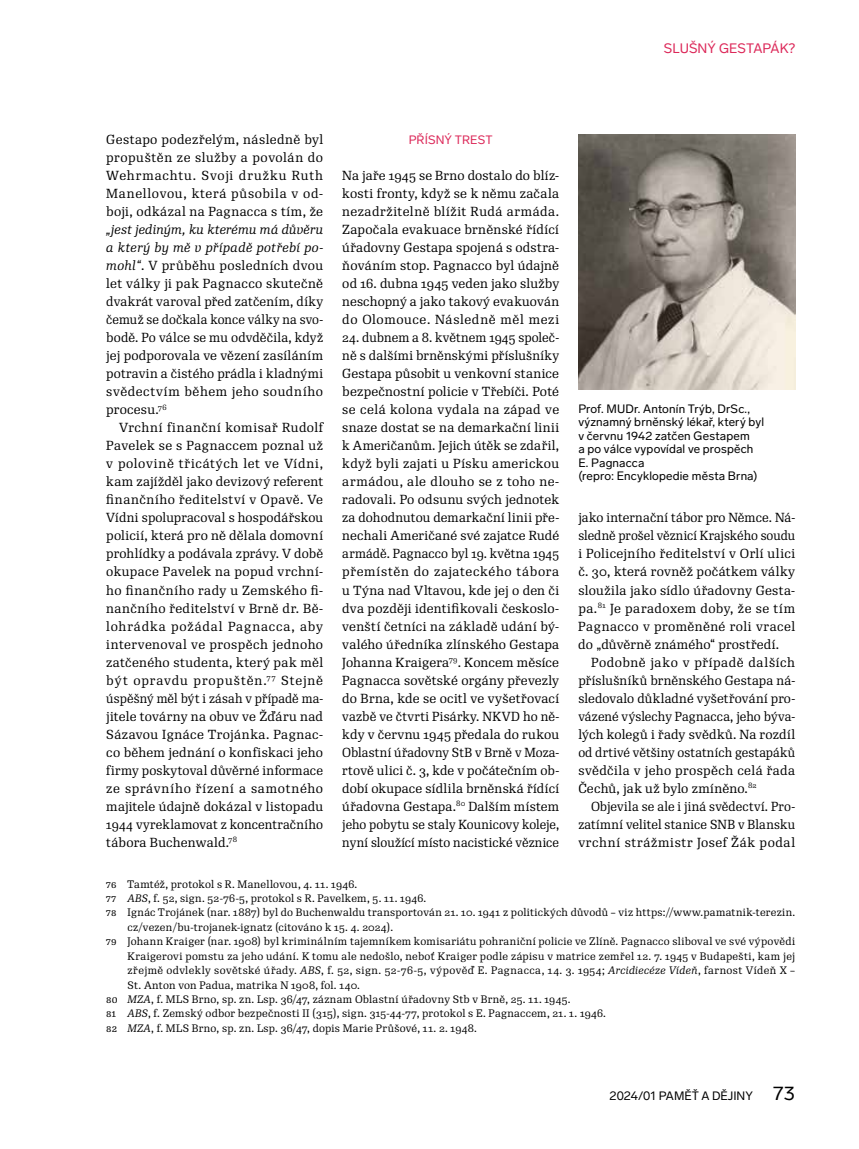
<style>
.page{position:relative;width:859px;height:1149px;background:#fff}
.page>*{position:absolute;margin:0;border:0;box-sizing:border-box;transform-origin:0 0}
.t1{font:13.5px "Lab Grotesque";letter-spacing:.005em;color:#dc2859}
.t2{font:12.75px/18px "Re Public Std";letter-spacing:.025em;color:#000;text-align:justify}
.t3{font:12.75px/18px "Re Public Std";letter-spacing:.025em;color:#000;text-align:justify;scale:.96 1}
.t4{font:12px/13.5px "Lab Grotesque";letter-spacing:.015em;color:#000}
.t5{font:12px "Lab Grotesque";letter-spacing:.01em;color:#dc2859}
.t6{font:10.5px "Re Public Std";letter-spacing:.025em;color:#000}
.s1{font-style:italic}
.s2{font-family:"Re Public"}
.s3{font-size:19.5px}
</style>
<div class="page">
<img style="left:578px;top:134px;width:217px;height:255px">
<p class="t1" style="left:664px;top:39px;width:133px">SLUŠNÝ GESTAPÁK?</p>
<p class="t2" style="left:106px;top:131px;width:218px">Gestapo podezřelým, následně byl propuštěn ze služby a povolán do Wehrmachtu. Svoji družku Ruth Manellovou, která působila v od&shy;boji, odkázal na Pagnacca s tím, že</p>
<p class="t2" style="left:106px;top:221px;width:218px"><span class="s1">„jest jediným, ku kterému má důvěru a který by mě v případě potřebí po&shy;mohl“</span>. V průběhu posledních dvou let války ji pak Pagnacco skutečně dvakrát varoval před zatčením, díky čemuž se dočkala konce války na svo&shy;bodě. Po válce se mu odvděčila, když jej podporovala ve vězení zasíláním potravin a čistého prádla i kladnými svědectvím během jeho soudního procesu.<sup>76</sup></p>
<p class="t2" style="left:106px;top:419px;width:218px;text-indent:13px">Vrchní finanční komisař Rudolf Pavelek se s Pagnaccem poznal už v polovině třicátých let ve Vídni, kam zajížděl jako devizový referent finančního ředitelství v Opavě. Ve Vídni spolupracoval s hospodářskou policií, která pro ně dělala domovní prohlídky a podávala zprávy. V době okupace Pavelek na popud vrchní&shy;ho finančního rady u Zemského fi&shy;nančního ředitelství v Brně dr. Bě&shy;lohrádka požádal Pagnacca, aby intervenoval ve prospěch jednoho zatčeného studenta, který pak měl být opravdu propuštěn.<sup>77</sup> Stejně úspěšný měl být i zásah v případě ma&shy;jitele továrny na obuv ve Žďáru nad Sázavou Ignáce Trojánka. Pagnac&shy;co během jednání o konfiskaci jeho firmy poskytoval důvěrné informace ze správního řízení a samotného majitele údajně dokázal v listopadu 1944 vyreklamovat z koncentračního tábora Buchenwald.<sup>78</sup></p>
<p class="t5" style="left:409px;top:132px;width:85px">PŘÍSNÝ TREST</p>
<p class="t2" style="left:342px;top:167px;width:218px">Na jaře 1945 se Brno dostalo do blíz&shy;kosti fronty, když se k němu začala nezadržitelně blížit Rudá armáda.<br>Započala evakuace brněnské řídící úřadovny Gestapa spojená s odstra&shy;ňováním stop. Pagnacco byl údajně od 16. dubna 1945 veden jako služby neschopný a jako takový evakuován do Olomouce. Následně měl mezi</p>
<p class="t3" style="left:342px;top:329px;width:227px">24. dubnem a 8. květnem 1945 společ&shy;ně s dalšími brněnskými příslušníky Gestapa působit u venkovní stanice bezpečnostní policie v Třebíči. Poté se celá kolona vydala na západ ve snaze dostat se na demarkační linii k Američanům. Jejich útěk se zdařil, když byli zajati u Písku americkou armádou, ale dlouho se z toho ne&shy;radovali. Po odsunu svých jednotek za dohodnutou demarkační linii pře&shy;nechali Američané své zajatce Rudé armádě. Pagnacco byl 19. května 1945 přemístěn do zajateckého tábora u Týna nad Vltavou, kde jej o den či dva později identifikovali českoslo&shy;venští četníci na základě udání bý&shy;valého úředníka zlínského Gestapa Johanna Kraigera<sup>79</sup>. Koncem měsíce Pagnacca sovětské orgány převezly do Brna, kde se ocitl ve vyšetřovací vazbě ve čtvrti Pisárky. NKVD ho ně&shy;kdy v červnu 1945 předala do rukou Oblastní úřadovny StB v Brně v Moza&shy;rtově ulici č. 3, kde v počátečním ob&shy;dobí okupace sídlila brněnská řídící úřadovna Gestapa.<sup>80</sup> Dalším místem jeho pobytu se staly Kounicovy koleje, nyní sloužící místo nacistické věznice</p>
<p class="t4" style="left:578px;top:401px;width:187px">Prof. MUDr. Antonín Trýb, DrSc., významný brněnský lékař, který byl v červnu 1942 zatčen Gestapem<br>a po válce vypovídal ve prospěch<br>E. Pagnacca<br>(repro: Encyklopedie města Brna)</p>
<p class="t2" style="left:578px;top:509px;width:218px">jako internační tábor pro Němce. Ná&shy;sledně prošel věznicí Krajského soudu i Policejního ředitelství v Orlí ulici č. 30, která rovněž počátkem války sloužila jako sídlo úřadovny Gesta&shy;pa.<sup>81</sup> Je paradoxem doby, že se tím Pagnacco v proměněné roli vracel do „důvěrně známého“ prostředí.</p>
<p class="t2" style="left:578px;top:653px;width:218px;text-indent:13px">Podobně jako v případě dalších příslušníků brněnského Gestapa ná&shy;sledovalo důkladné vyšetřování pro&shy;vázené výslechy Pagnacca, jeho býva&shy;lých kolegů i řady svědků. Na rozdíl od drtivé většiny ostatních gestapáků svědčila v jeho prospěch celá řada Čechů, jak už bylo zmíněno.<sup>82</sup></p>
<p class="t3" style="left:578px;top:797px;width:227px;text-indent:13px">Objevila se ale i jiná svědectví. Pro&shy;zatímní velitel stanice SNB v Blansku vrchní strážmistr Josef Žák podal</p>
<p class="t6" style="left:106px;top:876px;width:252px"><span class="s2">76</span> Tamtéž, protokol s R. Manellovou, 4. 11. 1946.</p>
<p class="t6" style="left:106px;top:891px;width:321px"><span class="s2">77</span> <span class="s1">ABS</span>, f. 52, sign. 52-76-5, protokol s R. Pavelkem, 5. 11. 1946.</p>
<p class="t6" style="left:106px;top:905px;width:690px"><span class="s2">78</span> Ignác Trojánek (nar. 1887) byl do Buchenwaldu transportován 21. 10. 1941 z politických důvodů – viz https://www.pamatnik-terezin.</p>
<p class="t6" style="left:128px;top:920px;width:267px">cz/vezen/bu-trojanek-ignatz (citováno k 15. 4. 2024).</p>
<p class="t6" style="left:106px;top:934px;width:690px"><span class="s2">79</span> Johann Kraiger (nar. 1908) byl kriminálním tajemníkem komisariátu pohraniční policie ve Zlíně. Pagnacco sliboval ve své výpovědi</p>
<p class="t6" style="left:128px;top:948px;width:669px">Kraigerovi pomstu za jeho udání. K tomu ale nedošlo, neboť Kraiger podle zápisu v matrice zemřel 12. 7. 1945 v Budapešti, kam jej</p>
<p class="t6" style="left:128px;top:963px;width:669px">zřejmě odvlekly sovětské úřady. <span class="s1">ABS</span>, f. 52, sign. 52-76-5, výpověď E. Pagnacca, 14. 3. 1954; <span class="s1">Arcidiecéze Vídeň</span>, farnost Vídeň X –</p>
<p class="t6" style="left:128px;top:977px;width:234px">St. Anton von Padua, matrika N 1908, fol. 140.</p>
<p class="t6" style="left:106px;top:992px;width:466px"><span class="s2">80</span> <span class="s1">MZA</span>, f. MLS Brno, sp. zn. Lsp. 36/47, záznam Oblastní úřadovny Stb v Brně, 25. 11. 1945.</p>
<p class="t6" style="left:106px;top:1006px;width:501px"><span class="s2">81</span> <span class="s1">ABS</span>, f. Zemský odbor bezpečnosti II (315), sign. 315-44-77, protokol s E. Pagnaccem, 21. 1. 1946.</p>
<p class="t6" style="left:106px;top:1020px;width:372px"><span class="s2">82</span> <span class="s1">MZA</span>, f. MLS Brno, sp. zn. Lsp. 36/47, dopis Marie Průšové, 11. 2. 1948.</p>
<p class="t4" style="left:610px;top:1088px;width:187px">2024/01 PAMĚŤ A DĚJINY <span class="s3">73</span></p>
</div>
